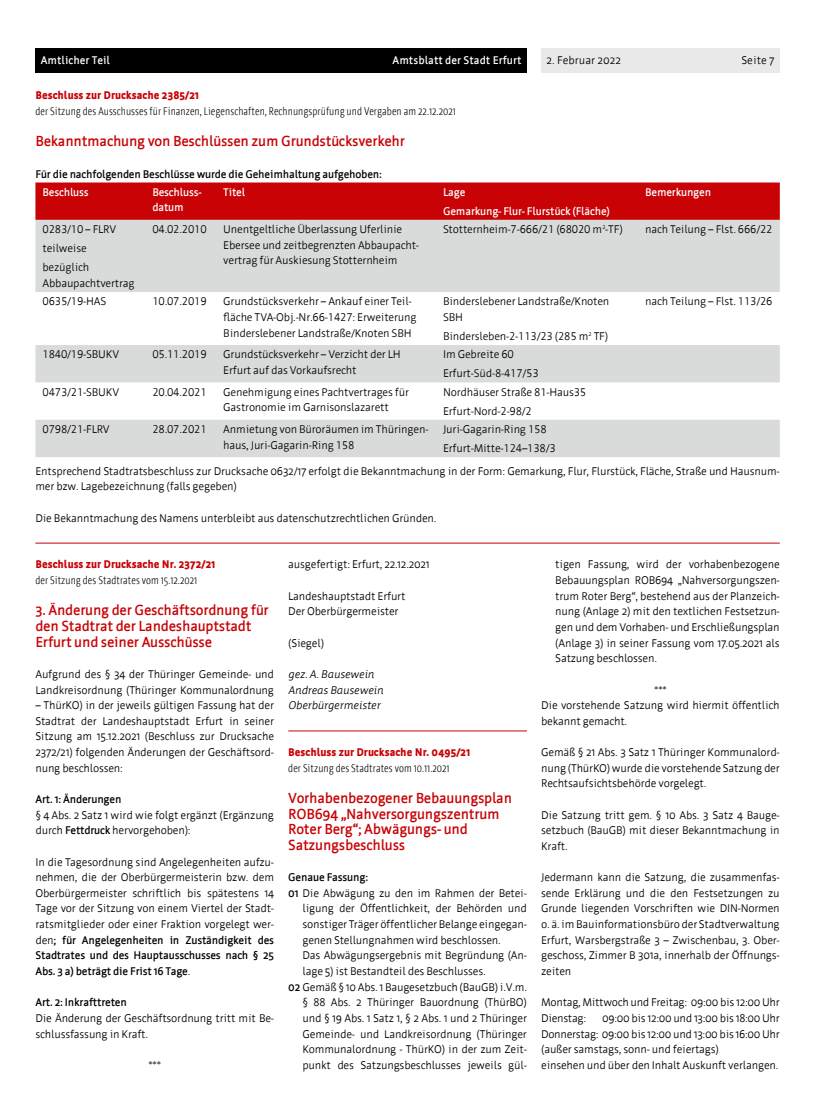
<style>
.page{position:relative;width:833px;height:1117px;background:#fff}
.page>*{position:absolute;margin:0;border:0;box-sizing:border-box;transform-origin:0 0}
.H3-u4{font:700 14.38px/15.6px "Werk";letter-spacing:-.02em;color:#c80205}
.P-Normal{font:11px/15.6px "Werk";letter-spacing:-.02em;color:#000;text-align:justify}
.P-Tabellentext{font:11px/15.6px "Werk TF";letter-spacing:-.02em;color:#000}
.H2-beschluss_ohne{font:11px/15.6px "Werk Condensed";color:#000}
.P-zu{font:700 11px "Werk";letter-spacing:-.02em;color:#000}
.P-Tabkopf{font:700 11px/15.6px "Werk";letter-spacing:-.02em;color:#fff}
.H2-beschluss{font:11px/15.6px "Werk Condensed";color:#000}
.P-autor{font:italic 11px/15.6px "Werk";letter-spacing:-.02em;color:#000}
.P-Tabkopf-2{font:700 11px "Werk";color:#fff}
.P-Normal-2{font:11px "Werk";color:#000}
.P-Sternchen{font:11px "Werk";color:#000}
.s1{font-family:"Werk";font-weight:900;color:#c80205}
.s2{font-weight:700}
</style>
<div class="page">
<div style="left:541px;top:48px;width:239px;height:25px;background:#e9e9e9"></div>
<div style="left:35px;top:48px;width:492px;height:25px;background:#000"></div>
<hr style="left:35px;top:542px;width:745px;height:1px;background:#c80205">
<div style="left:35px;top:182px;width:745px;height:38px;background:#c80205"></div>
<svg style="left:35px;top:220px;width:745px;height:237px;fill:#d9dada"></svg>
<hr style="left:288px;top:730px;width:239px;height:1px;background:#c80205">
<p class="P-Tabkopf-2" style="left:41px;top:55px;width:71px">Amtlicher Teil</p>
<p class="P-Tabkopf-2" style="left:392px;top:55px;width:131px">Amtsblatt der Stadt Erfurt</p>
<p class="P-Normal-2" style="left:546px;top:54px;width:76px">2. Februar 2022</p>
<p class="P-Normal" style="left:741px;top:53px;width:35px">Seite 7</p>
<p class="H2-beschluss_ohne" style="left:35px;top:88px;width:422px"><span class="s1">Beschluss zur Drucksache 2385/21<br></span>der Sitzung des Ausschusses für Finanzen, Liegenschaften, Rechnungsprüfung und Vergaben am 22.12.2021</p>
<h3 class="H3-u4" style="left:35px;top:134px;width:371px">Bekanntmachung von Beschlüssen zum Grundstücksverkehr</h3>
<p class="P-zu" style="left:35px;top:168px;width:348px">Für die nachfolgenden Beschlüsse wurde die Geheimhaltung aufgehoben:</p>
<p class="P-Tabkopf" style="left:43px;top:184px;width:48px">Beschluss</p>
<p class="P-Tabkopf" style="left:152px;top:184px;width:51px">Beschluss&shy;datum</p>
<p class="P-Tabkopf" style="left:223px;top:184px;width:23px">Titel</p>
<p class="P-Tabkopf" style="left:443px;top:184px;width:24px">Lage</p>
<p class="P-Tabkopf" style="left:645px;top:184px;width:68px">Bemerkungen</p>
<p class="P-Tabkopf" style="left:443px;top:203px;width:168px">Gemarkung- Flur- Flurstück (Fläche)</p>
<p class="P-Tabellentext" style="left:43px;top:221px;width:75px">0283/10 – FLRV</p>
<p class="P-Tabellentext" style="left:43px;top:241px;width:46px">teilweise</p>
<p class="P-Tabellentext" style="left:43px;top:260px;width:94px">bezüglich<br>Abbaupachtvertrag</p>
<p class="P-Tabellentext" style="left:152px;top:221px;width:56px">04.02.2010</p>
<p class="P-Tabellentext" style="left:223px;top:221px;width:197px">Unentgeltliche Überlassung Uferlinie<br>Ebersee und zeitbegrenzten Abbaupacht&shy;vertrag für Auskiesung Stotternheim</p>
<p class="P-Tabellentext" style="left:443px;top:221px;width:181px">Stotternheim-7-666/21 (68020 m²-TF)</p>
<p class="P-Tabellentext" style="left:645px;top:221px;width:129px">nach Teilung – Flst. 666/22</p>
<p class="P-Tabellentext" style="left:43px;top:294px;width:65px">0635/19-HAS</p>
<p class="P-Tabellentext" style="left:152px;top:294px;width:56px">10.07.2019</p>
<p class="P-Tabellentext" style="left:223px;top:294px;width:195px">Grundstücksverkehr – Ankauf einer Teil&shy;fläche TVA-Obj.-Nr.66-1427: Erweiterung<br>Binderslebener Landstraße/Knoten SBH</p>
<p class="P-Tabellentext" style="left:443px;top:294px;width:168px">Binderslebener Landstraße/Knoten<br>SBH</p>
<p class="P-Tabellentext" style="left:443px;top:328px;width:167px">Bindersleben-2-113/23 (285 m² TF)</p>
<p class="P-Tabellentext" style="left:43px;top:346px;width:78px">1840/19-SBUKV</p>
<p class="P-Tabellentext" style="left:152px;top:346px;width:56px">05.11.2019</p>
<p class="P-Tabellentext" style="left:223px;top:346px;width:179px">Grundstücksverkehr – Verzicht der LH<br>Erfurt auf das Vorkaufsrecht</p>
<p class="P-Tabellentext" style="left:443px;top:346px;width:72px">Im Gebreite 60</p>
<p class="P-Tabellentext" style="left:443px;top:366px;width:97px">Erfurt-Süd-8-417/53</p>
<p class="P-Tabellentext" style="left:43px;top:384px;width:78px">0473/21-SBUKV</p>
<p class="P-Tabellentext" style="left:152px;top:384px;width:56px">20.04.2021</p>
<p class="P-Tabellentext" style="left:223px;top:384px;width:187px">Genehmigung eines Pachtvertrages für<br>Gastronomie im Garnisonslazarett</p>
<p class="P-Tabellentext" style="left:443px;top:384px;width:145px">Nordhäuser Straße 81-Haus35</p>
<p class="P-Tabellentext" style="left:443px;top:403px;width:90px">Erfurt-Nord-2-98/2</p>
<p class="P-Tabellentext" style="left:645px;top:294px;width:129px">nach Teilung – Flst. 113/26</p>
<p class="P-Tabellentext" style="left:43px;top:421px;width:69px">0798/21-FLRV</p>
<p class="P-Tabellentext" style="left:152px;top:421px;width:56px">28.07.2021</p>
<p class="P-Tabellentext" style="left:223px;top:421px;width:207px">Anmietung von Büroräumen im Thüringen&shy;haus, Juri-Gagarin-Ring 158</p>
<p class="P-Tabellentext" style="left:443px;top:421px;width:105px">Juri-Gagarin-Ring 158</p>
<p class="P-Tabellentext" style="left:443px;top:440px;width:114px">Erfurt-Mitte-124–138/3</p>
<p class="P-Normal" style="left:35px;top:463px;width:746px">Entsprechend Stadtratsbeschluss zur Drucksache 0632/17 erfolgt die Bekanntmachung in der Form: Gemarkung, Flur, Flurstück, Fläche, Straße und Hausnum&shy;mer bzw. Lagebezeichnung (falls gegeben)</p>
<p class="P-Normal" style="left:35px;top:510px;width:402px">Die Bekanntmachung des Namens unterbleibt aus datenschutzrechtlichen Gründen.</p>
<p class="H2-beschluss_ohne" style="left:35px;top:556px;width:181px"><span class="s1">Beschluss zur Drucksache Nr. 2372/21 </span>der Sitzung des Stadtrates vom 15.12.2021</p>
<h3 class="H3-u4" style="left:35px;top:602px;width:235px">3. Änderung der Geschäftsordnung für den Stadtrat der Landeshauptstadt<br>Erfurt und seiner Ausschüsse</h3>
<p class="P-Normal" style="left:35px;top:666px;width:240px">Aufgrund des § 34 der Thüringer Gemeinde- und<br>Landkreisordnung (Thüringer Kommunalordnung</p>
<p class="P-Normal" style="left:35px;top:697px;width:240px">– ThürKO) in der jeweils gültigen Fassung hat der Stadtrat der Landeshauptstadt Erfurt in seiner Sitzung am 15.12.2021 (Beschluss zur Drucksache 2372/21) folgenden Änderungen der Geschäftsord&shy;nung beschlossen:</p>
<p class="P-zu" style="left:35px;top:793px;width:88px">Art. 1: Änderungen</p>
<p class="P-Normal" style="left:35px;top:806px;width:240px">§ 4 Abs. 2 Satz 1 wird wie folgt ergänzt (Ergänzung durch <span class="s2">Fettdruck</span> hervorgehoben):</p>
<p class="P-Normal" style="left:35px;top:853px;width:240px">In die Tagesordnung sind Angelegenheiten aufzu&shy;nehmen, die der Oberbürgermeisterin bzw. dem Oberbürgermeister schriftlich bis spätestens 14<br>Tage vor der Sitzung von einem Viertel der Stadt&shy;ratsmitglieder oder einer Fraktion vorgelegt wer&shy;den<span class="s2">; für Angelegenheiten in Zuständigkeit des Stadtrates und des Hauptausschusses nach § 25<br>Abs. 3 a) beträgt die Frist 16 Tage</span>.</p>
<p class="P-zu" style="left:35px;top:996px;width:93px">Art. 2: Inkrafttreten</p>
<p class="P-Normal" style="left:35px;top:1010px;width:240px">Die Änderung der Geschäftsordnung tritt mit Be&shy;schlussfassung in Kraft.</p>
<p class="P-Sternchen" style="left:149px;top:1058px;width:14px">***</p>
<p class="P-Normal" style="left:288px;top:556px;width:143px">ausgefertigt: Erfurt, 22.12.2021</p>
<p class="P-Normal" style="left:288px;top:588px;width:119px">Landeshauptstadt Erfurt</p>
<p class="P-Normal" style="left:288px;top:603px;width:112px">Der Oberbürgermeister</p>
<p class="P-Normal" style="left:288px;top:635px;width:37px">(Siegel)</p>
<p class="P-autor" style="left:288px;top:666px;width:97px">gez. A. Bausewein<br>Andreas Bausewein<br>Oberbürgermeister</p>
<h2 class="H2-beschluss" style="left:288px;top:744px;width:183px"><span class="s1">Beschluss zur Drucksache Nr. 0495/21 </span>der Sitzung des Stadtrates vom 10.11.2021</h2>
<h3 class="H3-u4" style="left:288px;top:790px;width:225px">Vorhabenbezogener Bebauungsplan<br>ROB694 „Nahversorgungszentrum<br>Roter Berg“; Abwägungs- und<br>Satzungsbeschluss</h3>
<p class="P-zu" style="left:288px;top:871px;width:81px">Genaue Fassung:</p>
<p class="P-Normal" style="left:302px;top:885px;width:226px;text-indent:-14px"><span class="s2">01</span> Die Abwägung zu den im Rahmen der Betei&shy;ligung der Öffentlichkeit, der Behörden und sonstiger Träger öffentlicher Belange eingegan&shy;genen Stellungnahmen wird beschlossen.</p>
<p class="P-Normal" style="left:302px;top:947px;width:226px">Das Abwägungsergebnis mit Begründung (An&shy;lage 5) ist Bestandteil des Beschlusses.</p>
<p class="P-Normal" style="left:302px;top:978px;width:226px;text-indent:-14px"><span class="s2">02</span> Gemäß § 10 Abs. 1 Baugesetzbuch (BauGB) i.V.m. § 88 Abs. 2 Thüringer Bauordnung (ThürBO) und § 19 Abs. 1 Satz 1, § 2 Abs. 1 und 2 Thüringer Gemeinde- und Landkreisordnung (Thüringer Kommunalordnung - ThürKO) in der zum Zeit&shy;punkt des Satzungsbeschlusses jeweils gül-</p>
<p class="P-Normal" style="left:555px;top:556px;width:226px">tigen Fassung, wird der vorhabenbezogene Bebauungsplan ROB694 „Nahversorgungszen&shy;trum Roter Berg“, bestehend aus der Planzeich&shy;nung (Anlage 2) mit den textlichen Festsetzun&shy;gen und dem Vorhaben- und Erschließungsplan (Anlage 3) in seiner Fassung vom 17.05.2021 als Satzung beschlossen.</p>
<p class="P-Sternchen" style="left:654px;top:683px;width:14px">***</p>
<p class="P-Normal" style="left:541px;top:697px;width:240px">Die vorstehende Satzung wird hiermit öffentlich bekannt gemacht.</p>
<p class="P-Normal" style="left:541px;top:744px;width:240px">Gemäß § 21 Abs. 3 Satz 1 Thüringer Kommunalord&shy;nung (ThürKO) wurde die vorstehende Satzung der Rechtsaufsichtsbehörde vorgelegt.</p>
<p class="P-Normal" style="left:541px;top:806px;width:240px">Die Satzung tritt gem. § 10 Abs. 3 Satz 4 Bauge&shy;setzbuch (BauGB) mit dieser Bekanntmachung in Kraft.</p>
<p class="P-Normal" style="left:541px;top:869px;width:240px">Jedermann kann die Satzung, die zusammenfas&shy;sende Erklärung und die den Festsetzungen zu Grunde liegenden Vorschriften wie DIN-Normen o. ä. im Bauinformationsbüro der Stadtverwaltung Erfurt, Warsbergstraße 3 – Zwischenbau, 3. Ober&shy;geschoss, Zimmer B 301a, innerhalb der Öffnungs&shy;zeiten</p>
<p class="P-Normal" style="left:541px;top:994px;width:240px">Montag, Mittwoch und Freitag: 09:00 bis 12:00 Uhr</p>
<p class="P-Normal" style="left:541px;top:1010px;width:47px">Dienstag:</p>
<p class="P-Normal" style="left:602px;top:1010px;width:179px">09:00 bis 12:00 und 13:00 bis 18:00 Uhr</p>
<p class="P-Normal" style="left:541px;top:1025px;width:240px">Donnerstag: 09:00 bis 12:00 und 13:00 bis 16:00 Uhr</p>
<p class="P-Normal" style="left:541px;top:1041px;width:239px">(außer samstags, sonn- und feiertags)<br>einsehen und über den Inhalt Auskunft verlangen.</p>
</div>
